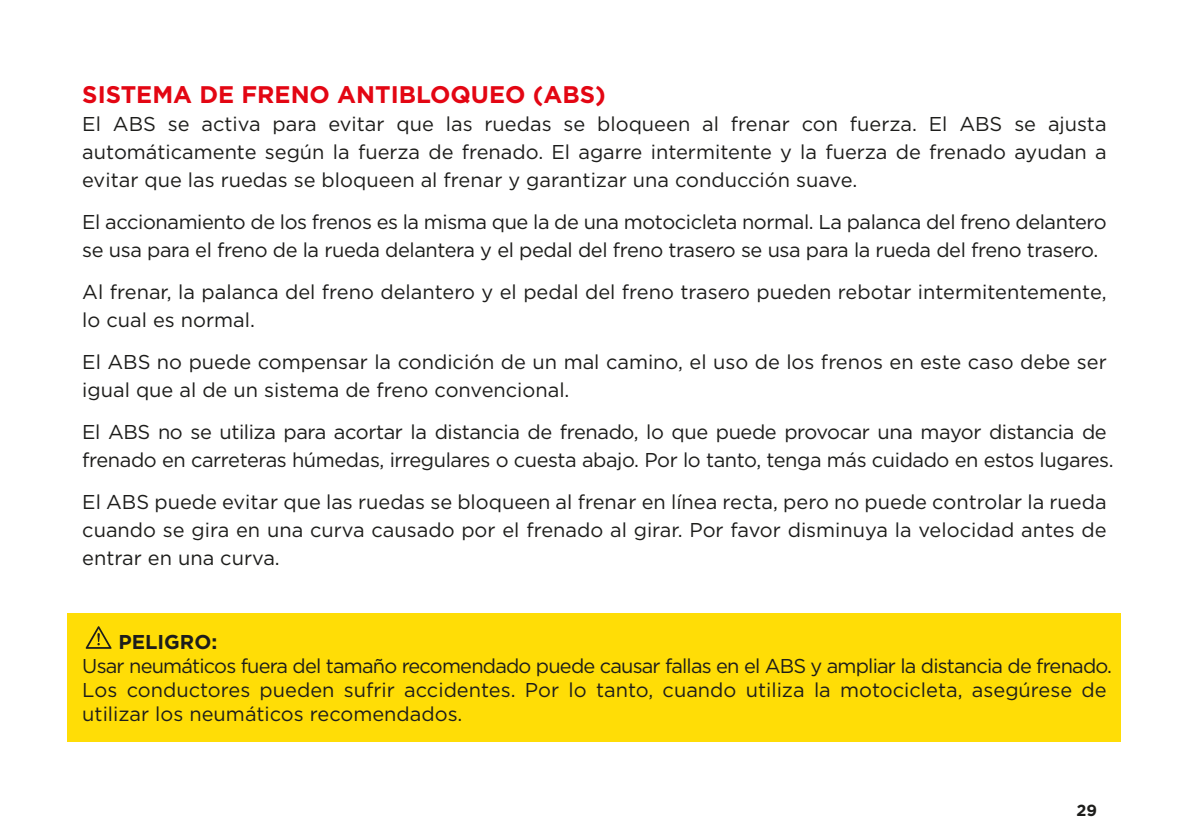
<style>
.page{position:relative;width:1191px;height:840px;background:#fff}
.page>*{position:absolute;margin:0;border:0;box-sizing:border-box;transform-origin:0 0}
.t1{font:700 24px "Gotham";color:#e30613}
.t2{font:20px/28px "Gotham";letter-spacing:-.02em;color:#1d1d1b}
.t3{font:20px/28px "Gotham";color:#1d1d1b}
.t4{font:700 20px "Gotham";color:#1d1d1b}
.t5{font:700 16px "Gotham";color:#1d1d1b}
</style>
<div class="page">
<div style="left:68px;top:612px;width:1053px;height:129px;background:#ffdd06"></div>
<svg style="left:85px;top:626px;width:27px;height:22px"></svg>
<p class="t1" style="left:82px;top:78px;width:525px">SISTEMA DE FRENO ANTIBLOQUEO (ABS)</p>
<p class="t2" style="left:82px;top:109px;width:1026px;text-align:justify">El ABS se activa para evitar que las ruedas se bloqueen al frenar con fuerza. El ABS se ajusta automáticamente según la fuerza de frenado. El agarre intermitente y la fuerza de frenado ayudan a evitar que las ruedas se bloqueen al frenar y garantizar una conducción suave.</p>
<p class="t2" style="left:82px;top:207px;width:1026px">El accionamiento de los frenos es la misma que la de una motocicleta normal. La palanca del freno delantero se usa para el freno de la rueda delantera y el pedal del freno trasero se usa para la rueda del freno trasero.</p>
<p class="t3" style="left:82px;top:277px;width:1025px">Al frenar, la palanca del freno delantero y el pedal del freno trasero pueden rebotar intermitentemente, lo cual es normal.</p>
<p class="t3" style="left:82px;top:347px;width:1026px">El ABS no puede compensar la condición de un mal camino, el uso de los frenos en este caso debe ser igual que al de un sistema de freno convencional.</p>
<p class="t2" style="left:82px;top:417px;width:1032px">El ABS no se utiliza para acortar la distancia de frenado, lo que puede provocar una mayor distancia de frenado en carreteras húmedas, irregulares o cuesta abajo. Por lo tanto, tenga más cuidado en estos lugares.</p>
<p class="t2" style="left:82px;top:487px;width:1026px;text-align:justify">El ABS puede evitar que las ruedas se bloqueen al frenar en línea recta, pero no puede controlar la rueda cuando se gira en una curva causado por el frenado al girar. Por favor disminuya la velocidad antes de entrar en una curva.</p>
<p class="t4" style="left:118px;top:628px;width:100px">PELIGRO:</p>
<p class="t2" style="left:82px;top:653px;width:1031px;line-height:24px">Usar neumáticos fuera del tamaño recomendado puede causar fallas en el ABS y ampliar la distancia de frenado.<br>Los conductores pueden sufrir accidentes. Por lo tanto, cuando utiliza la motocicleta, asegúrese de utilizar los neumáticos recomendados.</p>
<p class="t5" style="left:1076px;top:799px;width:22px">29</p>
</div>
